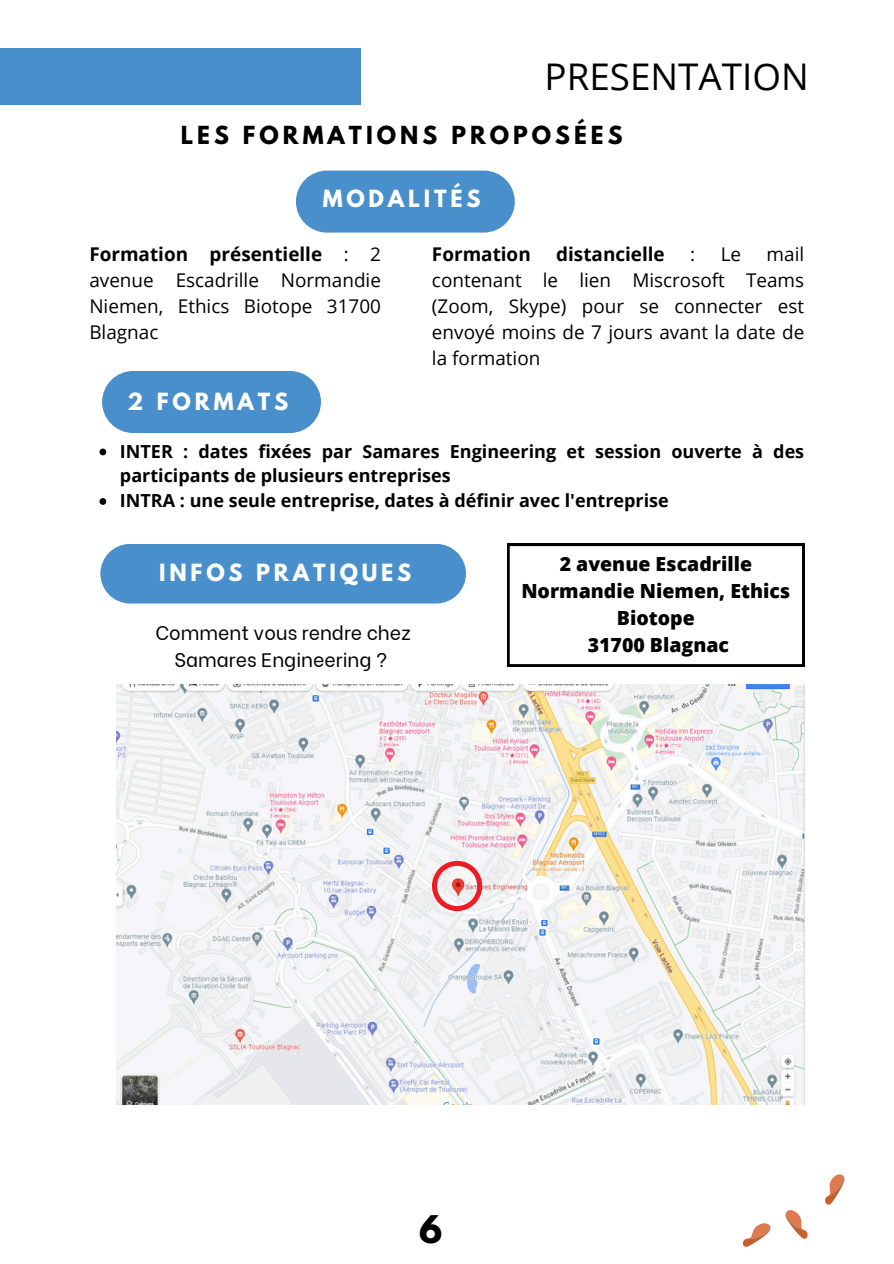
<style>
.page{position:relative;width:894px;height:1264px;background:#fff}
.page>*{position:absolute;margin:0;border:0;box-sizing:border-box;transform-origin:0 0}
.t1{font:36.75px "Open Sans";color:#000}
.t2{font:700 33.75px "League Spartan";color:#000}
.t3{font:700 22.05px "League Spartan";letter-spacing:.18em;color:#000}
.t4{font:700 21px "League Spartan";letter-spacing:.18em;color:#fff}
.t5{font:800 19.5px/27px "Open Sans";color:#000;text-align:center}
.t6{font:19.5px/27px "Be Vietnam";color:#000;text-align:center}
.t7{font:18.9px/25.8px "Open Sans";color:#000;text-align:justify}
.t8{font:700 18.9px "Open Sans";color:#000}
.t9{font:700 18px/24.8px "Open Sans";color:#000}
.s1{font-weight:700}
</style>
<div class="page">
<div style="left:296px;top:170px;width:218px;height:62px;background:#488fcb;border-radius:31px"></div>
<div style="left:102px;top:371px;width:219px;height:62px;background:#488fcb;border-radius:31px"></div>
<div style="left:100px;top:544px;width:366px;height:59px;background:#488fcb"></div>
<svg style="left:507px;top:544px;width:297px;height:122px"></svg>
<img style="left:116px;top:684px;width:688px;height:419px">
<div style="left:0;top:48px;width:361px;height:57px;background:#488fcb"></div>
<svg style="left:743px;top:1223px;width:27px;height:24px"></svg>
<svg style="left:825px;top:1174px;width:19px;height:30px"></svg>
<svg style="left:785px;top:1210px;width:22px;height:28px"></svg>
<svg style="left:432px;top:860px;width:50px;height:51px"></svg>
<svg style="left:99px;top:448px;width:7px;height:7px"></svg>
<svg style="left:99px;top:498px;width:7px;height:7px"></svg>
<p class="t1" style="left:544px;top:51px;width:265px">PRESENTATION</p>
<p class="t3" style="left:181px;top:124px;width:443px">LES FORMATIONS PROPOSÉES</p>
<h1 class="t4" style="left:322px;top:188px;width:159px">MODALITÉS</h1>
<p class="t7" style="left:89px;top:241px;width:293px"><span class="s1">Formation présentielle</span> : 2 avenue Escadrille Normandie Niemen, Ethics Biotope 31700<br>Blagnac</p>
<h2 class="t4" style="left:128px;top:391px;width:162px">2 FORMATS</h2>
<h3 class="t7" style="left:432px;top:241px;width:373px;text-indent:334px">mail contenant le lien Miscrosoft Teams (Zoom, Skype) pour se connecter est envoyé moins de 7 jours avant la date de la formation</h3>
<h3 class="t8" style="left:432px;top:241px;width:100px">Formation</h3>
<h3 class="t8" style="left:556px;top:241px;width:110px">distancielle</h3>
<h3 class="t7" style="left:690px;top:241px;width:7px">:</h3>
<h3 class="t7" style="left:720px;top:241px;width:22px">Le</h3>
<h2 class="t9" style="left:120px;top:438px;width:685px">INTER : dates fixées par Samares Engineering et session ouverte à des participants de plusieurs entreprises</h2>
<p class="t9" style="left:120px;top:488px;width:550px">INTRA : une seule entreprise, dates à définir avec l'entreprise</p>
<h2 class="t4" style="left:159px;top:562px;width:253px">INFOS PRATIQUES</h2>
<p class="t5" style="left:521px;top:550px;width:270px">2 avenue Escadrille<br>Normandie Niemen, Ethics<br>Biotope<br>31700 Blagnac</p>
<p class="t6" style="left:155px;top:617px;width:257px">Comment vous rendre chez<br>Samares Engineering ?</p>
<p class="t2" style="left:419px;top:1212px;width:25px">6</p>
</div>
